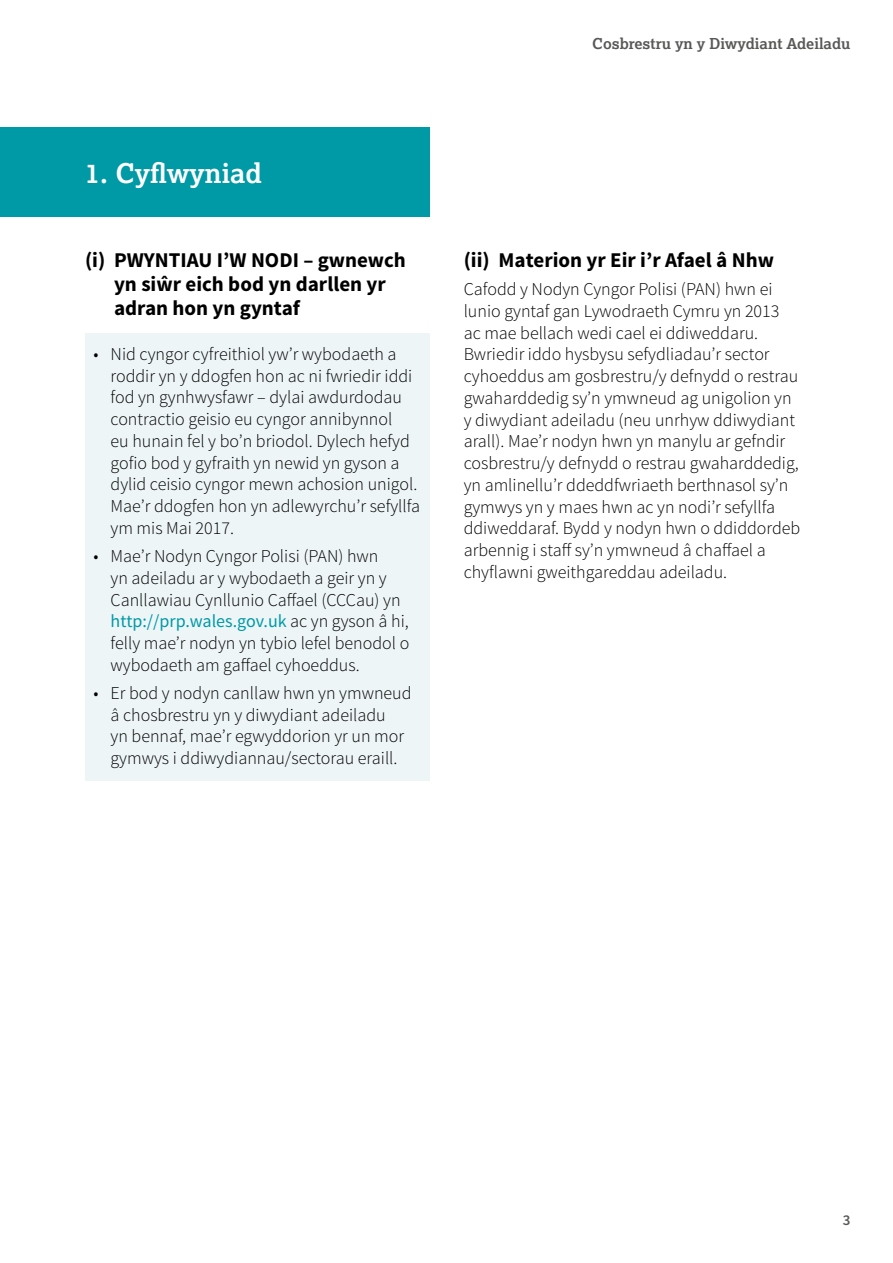
<style>
.page{position:relative;width:893px;height:1263px;background:#fff}
.page>*{position:absolute;margin:0;border:0;box-sizing:border-box;transform-origin:0 0}
.t1{font:700 27px "Lexia";color:#fff}
.Sub_heading_H2{font:700 21px/24px "Source Sans Pro";color:#000}
.Body_text{font:300 18px/21.8px "Source Sans Pro";color:#000}
.t2{font:700 15px "Lexia";color:#585857}
.t3{font:600 15px "Source Sans Pro";color:#585857}
.s1{font-weight:400;color:#0099a6}
</style>
<div class="page">
<div style="left:0;top:128px;width:430px;height:89px;background:#0099a6"></div>
<div style="left:85px;top:334px;width:345px;height:447px;background:#edf5f7"></div>
<h1 class="t1" style="left:85px;top:156px;width:178px">1. Cyflwyniad</h1>
<h2 class="Sub_heading_H2" style="left:114px;top:249px;width:293px;text-indent:-29px">(i) PWYNTIAU I’W NODI – gwnewch yn siŵr eich bod yn darllen yr adran hon yn gyntaf</h2>
<p class="Body_text" style="left:111px;top:343px;width:311px;text-indent:-17px">• Nid cyngor cyfreithiol yw’r wybodaeth a roddir yn y ddogfen hon ac ni fwriedir iddi fod yn gynhwysfawr – dylai awdurdodau contractio geisio eu cyngor annibynnol<br>eu hunain fel y bo’n briodol. Dylech hefyd gofio bod y gyfraith yn newid yn gyson a dylid ceisio cyngor mewn achosion unigol.<br>Mae’r ddogfen hon yn adlewyrchu’r sefyllfa ym mis Mai 2017.</p>
<p class="Body_text" style="left:111px;top:545px;width:300px;text-indent:-17px">• Mae’r Nodyn Cyngor Polisi (PAN) hwn<br>yn adeiladu ar y wybodaeth a geir yn y Canllawiau Cynllunio Caffael (CCCau) yn <span class="s1">http://prp.wales.gov.uk</span> ac yn gyson â hi, felly mae’r nodyn yn tybio lefel benodol o wybodaeth am gaffael cyhoeddus.</p>
<p class="Body_text" style="left:94px;top:682px;width:320px;text-align:center">• Er bod y nodyn canllaw hwn yn ymwneud â chosbrestru yn y diwydiant adeiladu<br>yn bennaf, mae’r egwyddorion yr un mor gymwys i ddiwydiannau/sectorau eraill.</p>
<p class="t2" style="left:592px;top:34px;width:260px">Cosbrestru yn y Diwydiant Adeiladu</p>
<h2 class="Sub_heading_H2" style="left:464px;top:249px;width:312px">(ii) Materion yr Eir i’r Afael â Nhw</h2>
<p class="Body_text" style="left:464px;top:278px;width:338px">Cafodd y Nodyn Cyngor Polisi (PAN) hwn ei lunio gyntaf gan Lywodraeth Cymru yn 2013 ac mae bellach wedi cael ei ddiweddaru.<br>Bwriedir iddo hysbysu sefydliadau’r sector cyhoeddus am gosbrestru/y defnydd o restrau gwaharddedig sy’n ymwneud ag unigolion yn y diwydiant adeiladu (neu unrhyw ddiwydiant arall). Mae’r nodyn hwn yn manylu ar gefndir cosbrestru/y defnydd o restrau gwaharddedig, yn amlinellu’r ddeddfwriaeth berthnasol sy’n gymwys yn y maes hwn ac yn nodi’r sefyllfa ddiweddaraf. Bydd y nodyn hwn o ddiddordeb arbennig i staff sy’n ymwneud â chaffael a chyflawni gweithgareddau adeiladu.</p>
<p class="t3" style="left:843px;top:1211px;width:9px">3</p>
</div>
